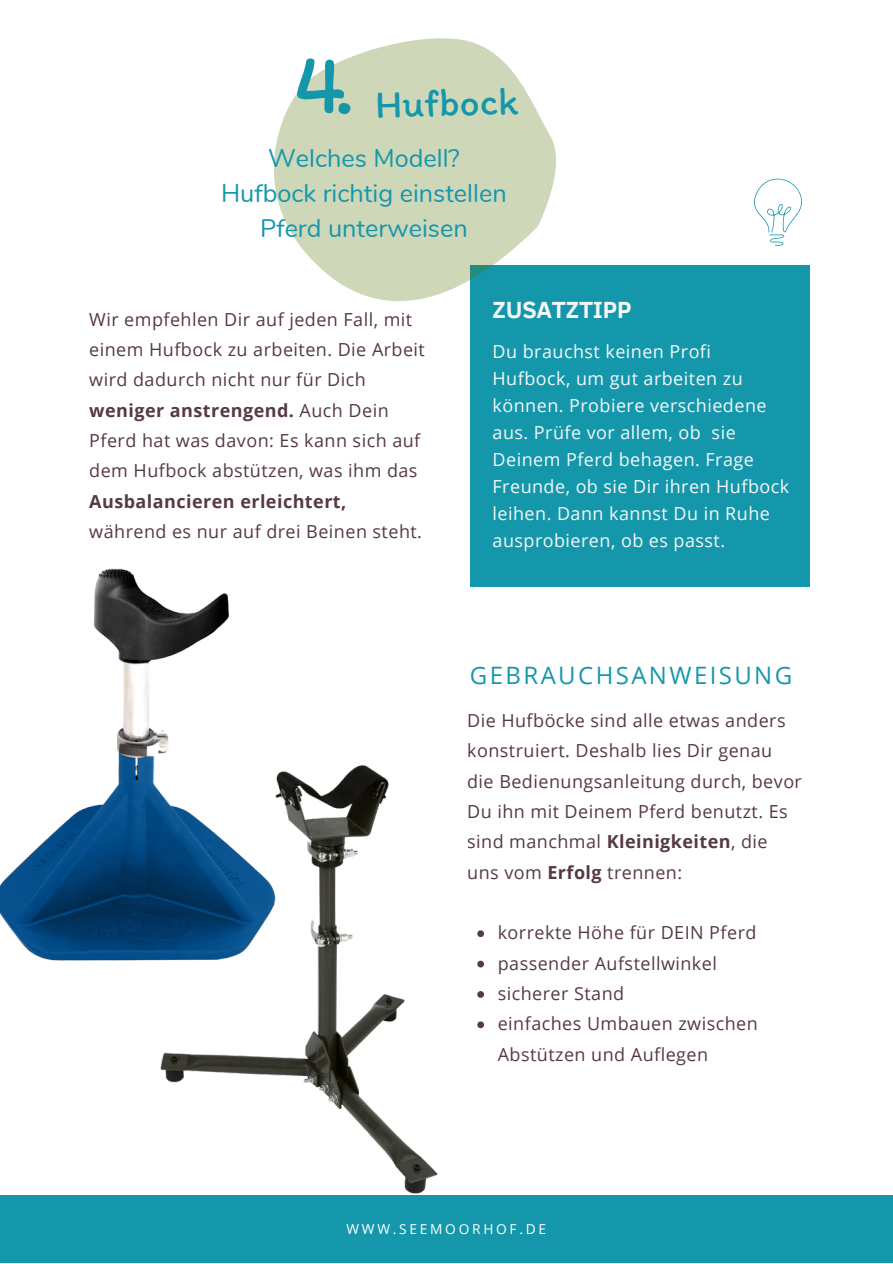
<style>
.page{position:relative;width:893px;height:1264px;background:#fff}
.page>*{position:absolute;margin:0;border:0;box-sizing:border-box;transform-origin:0 0}
.t1{font:86.4px "Itim";color:#1597ab}
.t2{font:39.45px "Itim";color:#1597ab}
.t3{font:25.2px/34.7px "Nunito";color:#1597ab;text-align:center}
.t4{font:24px "Open Sans";letter-spacing:.1em;color:#1597ab}
.t5{font:700 24px "Clear Sans";letter-spacing:-.01em;color:#f4f8f9}
.t6{font:18px/30.3px "Open Sans";letter-spacing:.025em;color:#563a41}
.t7{font:18px/27px "Open Sans";letter-spacing:.025em;color:#f4f8f9}
.t8{font:700 18px "Open Sans";letter-spacing:.025em;color:#563a41}
.t9{font:13.65px "Open Sans";letter-spacing:.2em;color:#fff}
.s1{font-weight:700}
</style>
<div class="page">
<div style="left:0;top:1195px;width:892px;height:67px;background:#1597ab"></div>
<div style="left:470px;top:265px;width:339px;height:321px;background:#1597ab"></div>
<svg style="left:754px;top:178px;width:48px;height:68px"></svg>
<svg style="left:274px;top:38px;width:282px;height:263px;fill:#cfd7b9"></svg>
<img style="left:160px;top:765px;width:278px;height:429px">
<img style="left:0;top:568px;width:276px;height:393px">
<svg style="left:477px;top:930px;width:7px;height:7px"></svg>
<svg style="left:477px;top:960px;width:7px;height:7px"></svg>
<svg style="left:477px;top:991px;width:7px;height:6px"></svg>
<svg style="left:477px;top:1021px;width:7px;height:7px"></svg>
<h1 class="t1" style="left:294px;top:31px;width:63px">4.</h1>
<h2 class="t2" style="left:375px;top:80px;width:145px;rotate:-1deg">Hufbock</h2>
<h3 class="t3" style="left:221px;top:142px;width:287px">Welches Modell?<br>Hufbock richtig einstellen<br>Pferd unterweisen</h3>
<p class="t6" style="left:89px;top:303px;width:337px">Wir empfehlen Dir auf jeden Fall, mit einem Hufbock zu arbeiten. Die Arbeit wird dadurch nicht nur für Dich <span class="s1">weniger anstrengend.</span> Auch Dein Pferd hat was davon: Es kann sich auf dem Hufbock abstützen, was ihm das</p>
<p class="t8" style="left:89px;top:488px;width:259px">Ausbalancieren erleichtert,</p>
<p class="t6" style="left:89px;top:516px;width:334px">während es nur auf drei Beinen steht.</p>
<h3 class="t5" style="left:492px;top:292px;width:140px">ZUSATZTIPP</h3>
<p class="t7" style="left:492px;top:337px;width:298px">Du brauchst keinen Profi<br>Hufbock, um gut arbeiten zu können. Probiere verschiedene aus. Prüfe vor allem, ob sie<br>Deinem Pferd behagen. Frage<br>Freunde, ob sie Dir ihren Hufbock leihen. Dann kannst Du in Ruhe ausprobieren, ob es passt.</p>
<h3 class="t4" style="left:470px;top:659px;width:324px">GEBRAUCHSANWEISUNG</h3>
<p class="t6" style="left:467px;top:704px;width:336px">Die Hufböcke sind alle etwas anders konstruiert. Deshalb lies Dir genau die Bedienungsanleitung durch, bevor Du ihn mit Deinem Pferd benutzt. Es sind manchmal <span class="s1">Kleinigkeiten</span>, die uns vom <span class="s1">Erfolg</span> trennen:</p>
<p class="t6" style="left:497px;top:917px;width:261px">korrekte Höhe für DEIN Pferd passender Aufstellwinkel sicherer Stand<br>einfaches Umbauen zwischen<br>Abstützen und Auflegen</p>
<p class="t9" style="left:346px;top:1219px;width:201px">WWW.SEEMOORHOF.DE</p>
</div>
